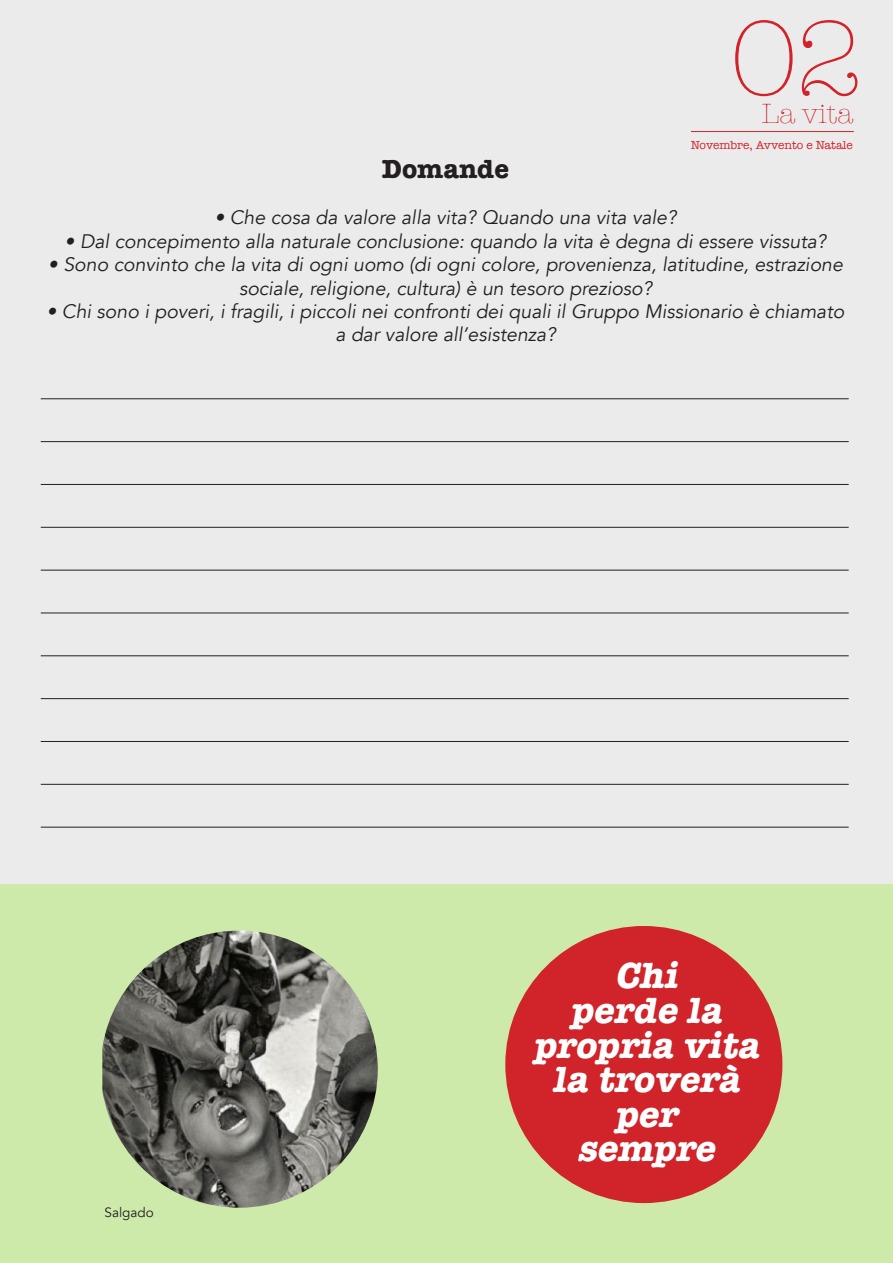
<style>
.page{position:relative;width:893px;height:1263px;background:#fff}
.page>*{position:absolute;margin:0;border:0;box-sizing:border-box;transform-origin:0 0}
.t1{font:300 108px "American Typewriter";color:#d1232a}
.t2{font:italic 700 37.5px/34.5px "American Typewriter";color:#fff;text-align:center}
.t3{font:300 28.5px "American Typewriter";color:#d1232a}
.t4{font:700 27px "American Typewriter";color:#231f20}
.t5{font:italic 19.5px/23.4px "Avenir";color:#231f20;text-align:center}
.t6{font:13.5px "Avenir";color:#231f20}
.t7{font:12px "American Typewriter";color:#d1232a}
</style>
<div class="page">
<div style="left:0;top:884px;width:893px;height:379px;background:#cdeaab"></div>
<div style="left:0;top:0;width:893px;height:883px;background:#ecebeb"></div>
<hr style="left:691px;top:131px;width:163px;height:1px;background:#d1232a">
<hr style="left:41px;top:398px;width:808px;height:1px;background:#231f20">
<hr style="left:41px;top:441px;width:808px;height:1px;background:#231f20">
<hr style="left:41px;top:484px;width:808px;height:1px;background:#231f20">
<hr style="left:41px;top:570px;width:808px;height:1px;background:#231f20">
<hr style="left:41px;top:613px;width:808px;height:1px;background:#231f20">
<hr style="left:41px;top:527px;width:808px;height:1px;background:#231f20">
<hr style="left:41px;top:655px;width:808px;height:1px;background:#231f20">
<hr style="left:41px;top:698px;width:808px;height:1px;background:#231f20">
<hr style="left:41px;top:741px;width:808px;height:1px;background:#231f20">
<hr style="left:41px;top:827px;width:808px;height:1px;background:#231f20">
<hr style="left:41px;top:784px;width:808px;height:1px;background:#231f20">
<img style="left:102px;top:930px;width:276px;height:278px">
<div style="left:505px;top:926px;width:277px;height:277px;background:#d1232a;border-radius:50%"></div>
<p class="t1" style="left:730px;top:-21px;width:134px">02</p>
<p class="t3" style="left:762px;top:92px;width:93px">La vita</p>
<p class="t7" style="left:691px;top:136px;width:164px">Novembre, Avvento e Natale</p>
<p class="t4" style="left:382px;top:145px;width:129px">Domande</p>
<p class="t5" style="left:215px;top:206px;width:463px">• Che cosa da valore alla vita? Quando una vita vale?</p>
<p class="t5" style="left:65px;top:230px;width:763px">• Dal concepimento alla naturale conclusione: quando la vita è degna di essere vissuta?</p>
<p class="t5" style="left:48px;top:253px;width:796px">• Sono convinto che la vita di ogni uomo (di ogni colore, provenienza, latitudine, estrazione sociale, religione, cultura) è un tesoro prezioso?</p>
<p class="t5" style="left:47px;top:300px;width:799px">• Chi sono i poveri, i fragili, i piccoli nei confronti dei quali il Gruppo Missionario è chiamato a dar valore all’esistenza?</p>
<p class="t6" style="left:105px;top:1204px;width:51px">Salgado</p>
<p class="t2" style="left:615px;top:957px;width:74px">Chi</p>
<p class="t2" style="left:533px;top:991px;width:238px">perde la propria vita</p>
<p class="t2" style="left:552px;top:1060px;width:200px">la troverà per</p>
<p class="t2" style="left:577px;top:1129px;width:150px">sempre</p>
</div>
